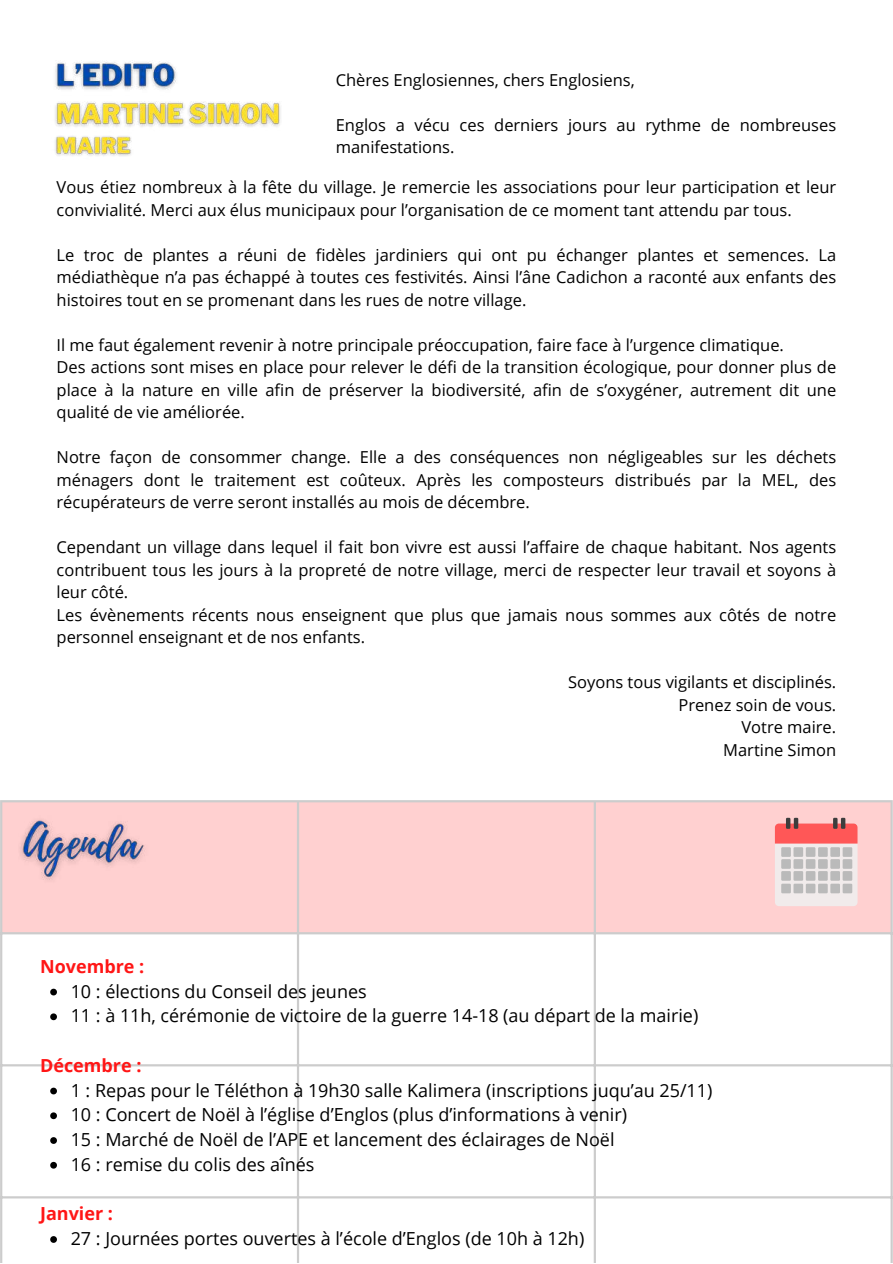
<style>
.page{position:relative;width:893px;height:1264px;background:#fff}
.page>*{position:absolute;margin:0;border:0;box-sizing:border-box;transform-origin:0 0}
.t1{font:18px/24.8px "Open Sans";color:#000}
.t2{font:700 18px "Open Sans";color:#ff1616}
.t3{font:16.5px/22.5px "Open Sans";color:#000}
</style>
<div class="page">
<img style="left:55px;top:136px;width:77px;height:20px">
<img style="left:55px;top:101px;width:226px;height:26px">
<img style="left:55px;top:61px;width:122px;height:29px">
<div style="left:2px;top:802px;width:888px;height:130px;background:#ffd0d0"></div>
<hr style="left:0;top:802px;width:2px;height:460px;background:#000">
<hr style="left:297px;top:802px;width:2px;height:460px;background:#000">
<hr style="left:593px;top:802px;width:3px;height:460px;background:#000">
<hr style="left:890px;top:802px;width:2px;height:460px;background:#000">
<hr style="left:0;top:800px;width:892px;height:2px;background:#000">
<hr style="left:0;top:932px;width:892px;height:2px;background:#000">
<hr style="left:0;top:1064px;width:892px;height:2px;background:#000">
<hr style="left:0;top:1196px;width:892px;height:2px;background:#000">
<hr style="left:0;top:1263px;width:892px;height:1px;background:#000">
<svg style="left:774px;top:823px;width:83px;height:83px;background:#ece3e3"></svg>
<svg style="left:774px;top:823px;width:83px;height:20px;background:#fc5b5b"></svg>
<div style="left:785px;top:817px;width:5px;height:11px;background:#3d3d3d"></div>
<div style="left:793px;top:817px;width:5px;height:11px;background:#3d3d3d"></div>
<svg style="left:833px;top:817px;width:4px;height:11px"></svg>
<div style="left:840px;top:817px;width:5px;height:11px;background:#3d3d3d"></div>
<div style="left:781px;top:847px;width:9px;height:9px;background:#bababa"></div>
<div style="left:793px;top:847px;width:10px;height:9px;background:#bababa"></div>
<div style="left:805px;top:847px;width:10px;height:9px;background:#bababa"></div>
<div style="left:818px;top:847px;width:9px;height:9px;background:#bababa"></div>
<div style="left:830px;top:847px;width:9px;height:9px;background:#bababa"></div>
<div style="left:842px;top:847px;width:10px;height:9px;background:#bababa"></div>
<div style="left:781px;top:859px;width:9px;height:9px;background:#bababa"></div>
<div style="left:793px;top:859px;width:10px;height:9px;background:#bababa"></div>
<div style="left:805px;top:859px;width:10px;height:9px;background:#bababa"></div>
<div style="left:818px;top:859px;width:9px;height:9px;background:#bababa"></div>
<div style="left:830px;top:859px;width:9px;height:9px;background:#bababa"></div>
<div style="left:842px;top:859px;width:10px;height:9px;background:#bababa"></div>
<div style="left:781px;top:871px;width:9px;height:9px;background:#bababa"></div>
<div style="left:793px;top:871px;width:10px;height:9px;background:#bababa"></div>
<div style="left:805px;top:871px;width:10px;height:9px;background:#bababa"></div>
<div style="left:818px;top:871px;width:9px;height:9px;background:#bababa"></div>
<div style="left:830px;top:871px;width:9px;height:9px;background:#bababa"></div>
<div style="left:842px;top:871px;width:10px;height:9px;background:#bababa"></div>
<div style="left:781px;top:883px;width:9px;height:10px;background:#bababa"></div>
<div style="left:793px;top:883px;width:10px;height:10px;background:#bababa"></div>
<div style="left:805px;top:883px;width:10px;height:10px;background:#bababa"></div>
<div style="left:818px;top:883px;width:9px;height:10px;background:#bababa"></div>
<div style="left:830px;top:883px;width:9px;height:10px;background:#bababa"></div>
<div style="left:842px;top:883px;width:10px;height:10px;background:#bababa"></div>
<img style="left:12px;top:809px;width:143px;height:81px">
<svg style="left:50px;top:988px;width:7px;height:7px"></svg>
<svg style="left:50px;top:1013px;width:7px;height:7px"></svg>
<svg style="left:50px;top:1087px;width:7px;height:7px"></svg>
<svg style="left:50px;top:1112px;width:7px;height:7px"></svg>
<svg style="left:50px;top:1137px;width:7px;height:6px"></svg>
<svg style="left:50px;top:1161px;width:7px;height:7px"></svg>
<svg style="left:50px;top:1236px;width:7px;height:6px"></svg>
<p class="t3" style="left:336px;top:68px;width:300px">Chères Englosiennes, chers Englosiens,</p>
<p class="t3" style="left:336px;top:113px;width:502px">Englos a vécu ces derniers jours au rythme de nombreuses manifestations.</p>
<p class="t3" style="left:57px;top:176px;width:781px">Vous étiez nombreux à la fête du village. Je remercie les associations pour leur participation et leur convivialité. Merci aux élus municipaux pour l’organisation de ce moment tant attendu par tous.</p>
<p class="t3" style="left:57px;top:243px;width:781px;text-align:justify">Le troc de plantes a réuni de fidèles jardiniers qui ont pu échanger plantes et semences. La médiathèque n’a pas échappé à toutes ces festivités. Ainsi l’âne Cadichon a raconté aux enfants des histoires tout en se promenant dans les rues de notre village.</p>
<p class="t3" style="left:57px;top:333px;width:781px">Il me faut également revenir à notre principale préoccupation, faire face à l’urgence climatique.<br>Des actions sont mises en place pour relever le défi de la transition écologique, pour donner plus de place à la nature en ville afin de préserver la biodiversité, afin de s’oxygéner, autrement dit une qualité de vie améliorée.</p>
<p class="t3" style="left:57px;top:445px;width:781px;text-align:justify">Notre façon de consommer change. Elle a des conséquences non négligeables sur les déchets ménagers dont le traitement est coûteux. Après les composteurs distribués par la MEL, des récupérateurs de verre seront installés au mois de décembre.</p>
<p class="t3" style="left:57px;top:535px;width:781px">Cependant un village dans lequel il fait bon vivre est aussi l’affaire de chaque habitant. Nos agents contribuent tous les jours à la propreté de notre village, merci de respecter leur travail et soyons à leur côté.<br>Les évènements récents nous enseignent que plus que jamais nous sommes aux côtés de notre personnel enseignant et de nos enfants.</p>
<p class="t3" style="left:568px;top:670px;width:270px;text-align:right">Soyons tous vigilants et disciplinés.<br>Prenez soin de vous.<br>Votre maire.<br>Martine Simon</p>
<p class="t2" style="left:40px;top:953px;width:106px">Novembre :</p>
<p class="t1" style="left:71px;top:978px;width:629px">10 : élections du Conseil des jeunes<br>11 : à 11h, cérémonie de victoire de la guerre 14-18 (au départ de la mairie)</p>
<p class="t2" style="left:40px;top:1052px;width:103px">Décembre :</p>
<p class="t1" style="left:71px;top:1077px;width:643px">1 : Repas pour le Téléthon à 19h30 salle Kalimera (inscriptions juqu’au 25/11)<br>10 : Concert de Noël à l’église d’Englos (plus d’informations à venir)<br>15 : Marché de Noël de l’APE et lancement des éclairages de Noël<br>16 : remise du colis des aînés</p>
<p class="t2" style="left:40px;top:1201px;width:74px">Janvier :</p>
<p class="t1" style="left:71px;top:1225px;width:515px">27 : Journées portes ouvertes à l’école d’Englos (de 10h à 12h)</p>
</div>
